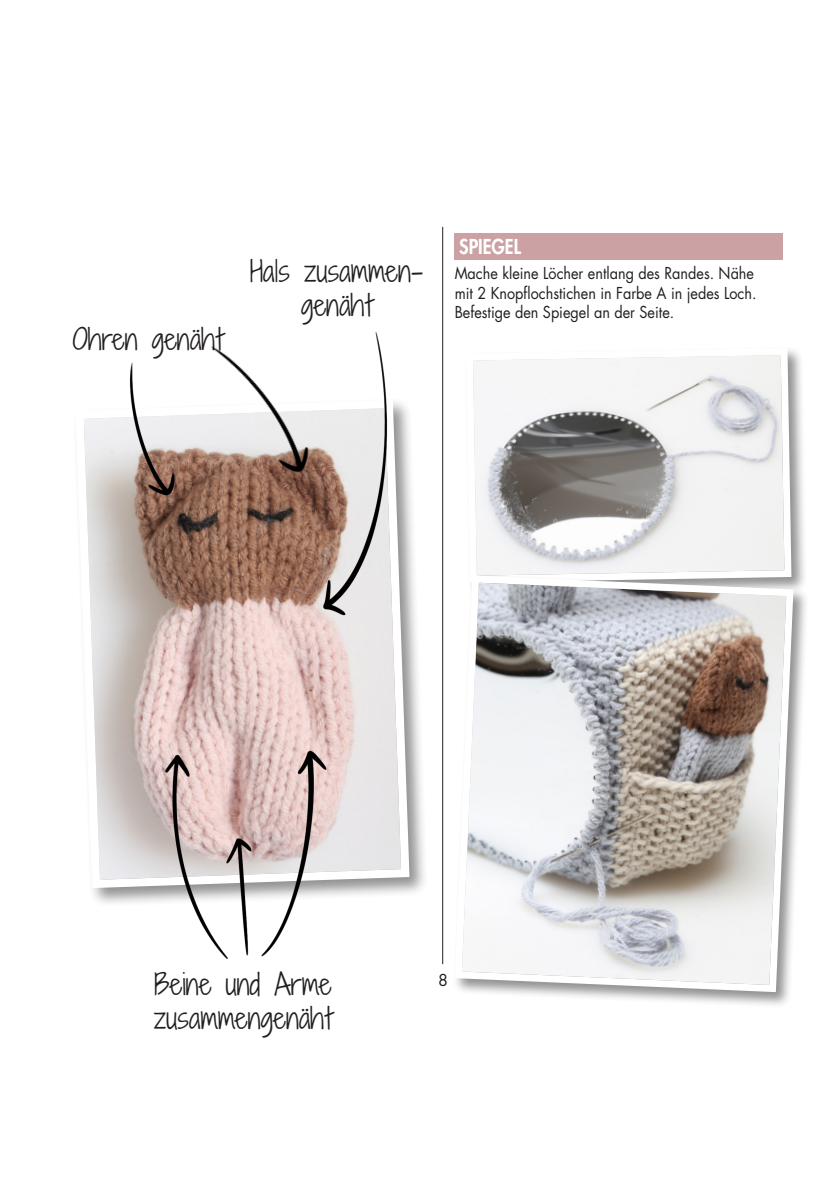
<style>
.page{position:relative;width:840px;height:1191px;background:#fff}
.page>*{position:absolute;margin:0;border:0;box-sizing:border-box;transform-origin:0 0}
.t1{font:300 28px/33.6px "Shadows Into";color:#231f20;text-align:center}
.t2{font:800 20px "Futura Std";color:#fff;scale:.9 1}
.t3{font:16px/19.6px "Futura Std";color:#231f20;scale:.9 1}
.t4{font:16px "Futura Std";color:#231f20}
</style>
<div class="page">
<hr style="left:442px;top:227px;width:1px;height:737px;background:#231f20">
<div style="left:463px;top:346px;width:344px;height:252px;background:#231f20;opacity:.5"></div>
<svg style="left:462px;top:233px;width:332px;height:339px"></svg>
<div style="left:452px;top:573px;width:357px;height:435px;background:#231f20;opacity:.5"></div>
<svg style="left:452px;top:572px;width:344px;height:423px"></svg>
<div style="left:454px;top:233px;width:328px;height:26px;background:#cba1a3"></div>
<div style="left:72px;top:397px;width:357px;height:510px;background:#231f20;opacity:.5"></div>
<svg style="left:72px;top:397px;width:341px;height:495px"></svg>
<img style="left:94px;top:644px;width:309px;height:315px">
<img style="left:75px;top:332px;width:335px;height:312px">
<img style="left:140px;top:332px;width:229px;height:193px">
<p class="t1" style="left:72px;top:322px;width:152px">Ohren genäht</p>
<p class="t1" style="left:250px;top:254px;width:174px">Hals zusammen&shy;genäht</p>
<p class="t2" style="left:459px;top:234px;width:70px">SPIEGEL</p>
<p class="t3" style="left:454px;top:263px;width:336px">Mache kleine Löcher entlang des Randes. Nähe mit 2 Knopflochstichen in Farbe A in jedes Loch.<br>Befestige den Spiegel an der Seite.</p>
<p class="t1" style="left:153px;top:967px;width:180px;text-align:left">Beine und Arme zusammengenäht</p>
<p class="t4" style="left:438px;top:969px;width:11px">8</p>
</div>
